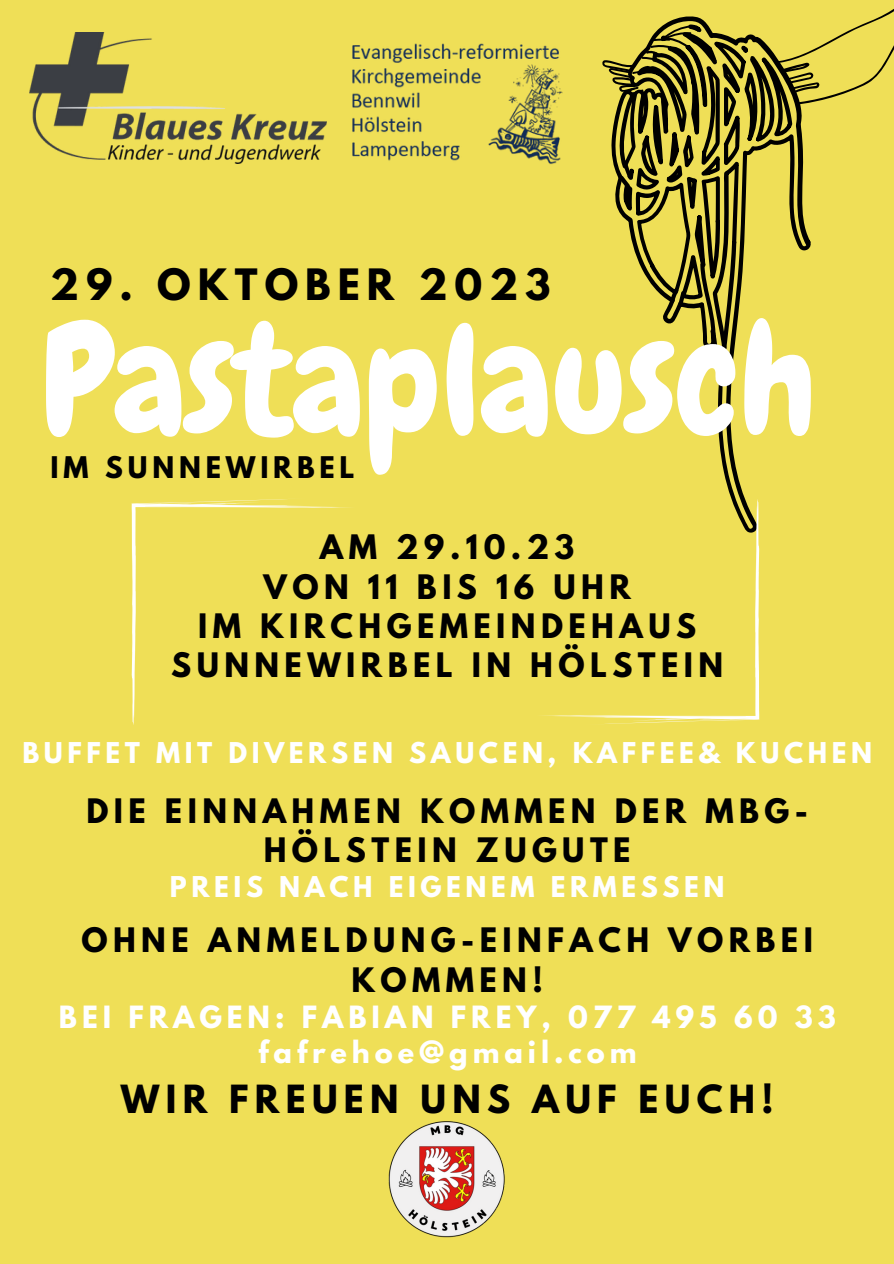
<style>
.page{position:relative;width:894px;height:1264px;background:#fff}
.page>*{position:absolute;margin:0;border:0;box-sizing:border-box;transform-origin:0 0}
.t1{font:151.95px "Chewy";color:#fff}
.t2{font:700 38.25px "League Spartan";letter-spacing:.18em;color:#000}
.t3{font:700 34.35px "League Spartan";letter-spacing:.18em;color:#000}
.t4{font:700 29.85px/39.5px "League Spartan";letter-spacing:.18em;color:#000;text-align:center}
.t5{font:700 27.15px "League Spartan";letter-spacing:.18em;color:#fff}
.t6{font:700 26.4px "League Spartan";letter-spacing:.18em;color:#000}
.t7{font:700 25.35px "League Spartan";letter-spacing:.18em;color:#fff}
</style>
<div class="page">
<div style="left:0;top:0;width:893px;height:1263px;background:#efdf57"></div>
<svg style="left:713px;top:351px;width:32px;height:147px"></svg>
<svg style="left:602px;top:9px;width:291px;height:342px"></svg>
<img style="left:29px;top:32px;width:297px;height:132px">
<svg style="left:542px;top:498px;width:217px;height:226px"></svg>
<svg style="left:131px;top:499px;width:219px;height:226px"></svg>
<img style="left:388px;top:1121px;width:117px;height:117px">
<img style="left:352px;top:43px;width:211px;height:121px">
<p class="t2" style="left:50px;top:266px;width:501px">29. OKTOBER 2023</p>
<p class="t1" style="left:41px;top:283px;width:776px">Pastaplausch</p>
<p class="t6" style="left:50px;top:454px;width:305px">IM SUNNEWIRBEL</p>
<p class="t4" style="left:320px;top:531px;width:256px">AM 29.10.23</p>
<p class="t4" style="left:263px;top:570px;width:368px">VON 11 BIS 16 UHR</p>
<p class="t4" style="left:198px;top:610px;width:499px">IM KIRCHGEMEINDEHAUS</p>
<p class="t4" style="left:171px;top:649px;width:553px">SUNNEWIRBEL IN HÖLSTEIN</p>
<p class="t7" style="left:22px;top:740px;width:850px">BUFFET MIT DIVERSEN SAUCEN, KAFFEE&amp; KUCHEN</p>
<p class="t4" style="left:86px;top:794px;width:722px">DIE EINNAHMEN KOMMEN DER MBG-<br>HÖLSTEIN ZUGUTE</p>
<p class="t7" style="left:170px;top:873px;width:556px">PREIS NACH EIGENEM ERMESSEN</p>
<p class="t4" style="left:81px;top:924px;width:732px">OHNE ANMELDUNG-EINFACH VORBEI<br>KOMMEN!</p>
<p class="t5" style="left:59px;top:1003px;width:778px">BEI FRAGEN: FABIAN FREY, 077 495 60 33</p>
<p class="t5" style="left:258px;top:1038px;width:379px">fafrehoe@gmail.com</p>
<p class="t3" style="left:121px;top:1082px;width:653px">WIR FREUEN UNS AUF EUCH!</p>
</div>
